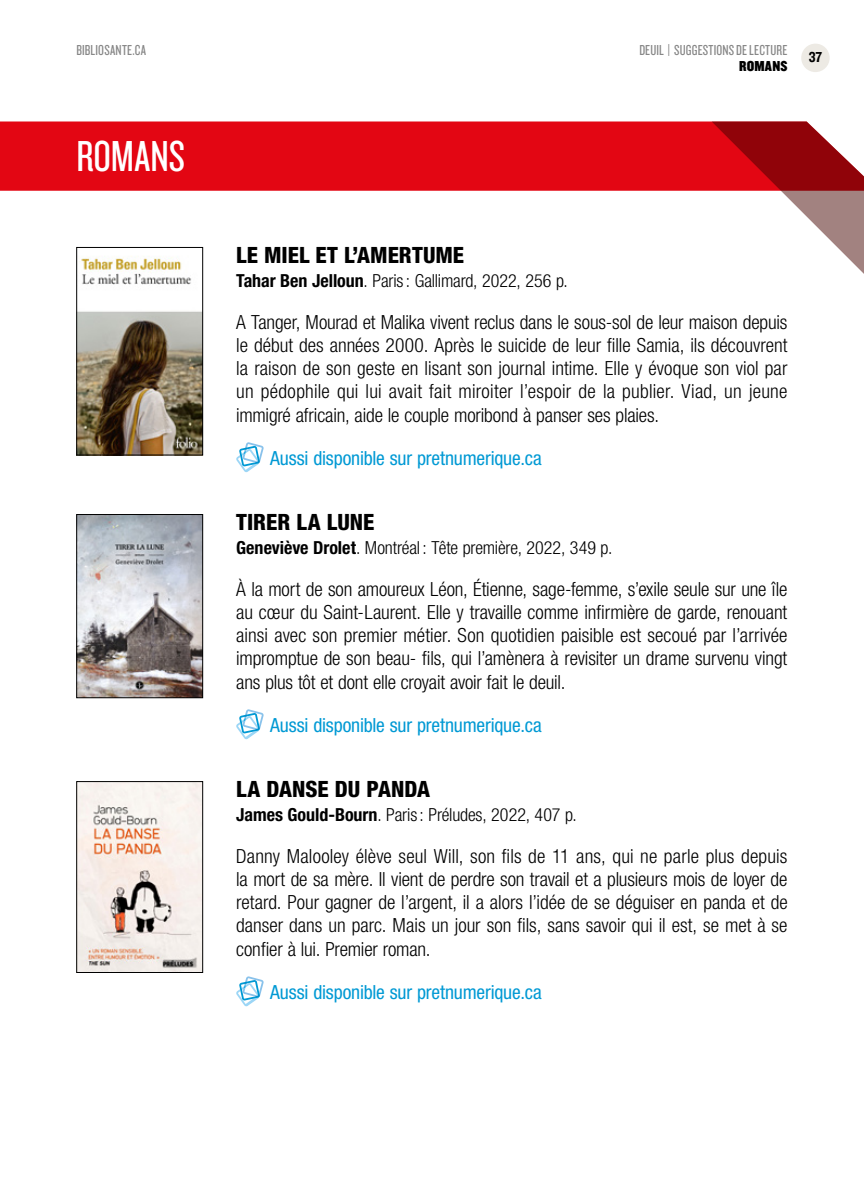
<style>
.page{position:relative;width:864px;height:1188px;background:#fff}
.page>*{position:absolute;margin:0;border:0;box-sizing:border-box;transform-origin:0 0}
.t1{font:45px "Knockout 28 Junior Feathrwt";color:#fff}
.t2{font:800 condensed 22.5px "Helvetica Neue LT Std";color:#000}
.t3{font:300 condensed 19.5px/23.2px "Helvetica Neue LT Std";letter-spacing:-.01em;color:#000;text-align:justify}
.t4{font:condensed 19.5px "Helvetica Neue LT Std";letter-spacing:-.01em;color:#0099d4}
.t5{font:300 condensed 18px "Helvetica Neue LT Std";letter-spacing:-.005em;color:#000}
.t6{font:15px "Knockout 28 Junior Feathrwt";letter-spacing:.01em;color:#878787}
.t7{font:15px "Knockout 70 Full Welterwt";letter-spacing:.01em;color:#000}
.t8{font:15px "Knockout HTF50 Welterweight";color:#000}
.s1{font-weight:700}
</style>
<div class="page">
<div style="left:801px;top:44px;width:29px;height:28px;background:#edeae4;border-radius:50%"></div>
<div style="left:0;top:122px;width:712px;height:69px;background:#e30613"></div>
<svg style="left:712px;top:121px;width:152px;height:153px"></svg>
<img style="left:78px;top:256px;width:123px;height:197px">
<div style="left:76px;top:247px;width:127px;height:208px;border:1px solid #000"></div>
<svg style="left:236px;top:442px;width:28px;height:30px"></svg>
<img style="left:78px;top:516px;width:123px;height:180px">
<div style="left:76px;top:514px;width:127px;height:184px;border:1px solid #000"></div>
<svg style="left:236px;top:709px;width:28px;height:30px"></svg>
<img style="left:78px;top:783px;width:123px;height:188px">
<div style="left:76px;top:781px;width:127px;height:192px;border:1px solid #000"></div>
<svg style="left:236px;top:976px;width:28px;height:30px"></svg>
<p class="t6" style="left:76px;top:41px;width:71px">BIBLIOSANTE.CA</p>
<h1 class="t1" style="left:76px;top:128px;width:110px">ROMANS</h1>
<p class="t6" style="left:639px;top:41px;width:150px">DEUIL | SUGGESTIONS DE LECTURE</p>
<p class="t7" style="left:739px;top:56px;width:50px">ROMANS</p>
<p class="t8" style="left:809px;top:50px;width:15px">37</p>
<p class="t2" style="left:236px;top:241px;width:229px">LE MIEL ET L’AMERTUME</p>
<p class="t5" style="left:236px;top:271px;width:333px"><span class="s1">Tahar Ben Jelloun</span>. Paris: Gallimard, 2022, 256 p.</p>
<p class="t3" style="left:236px;top:310px;width:553px">A Tanger, Mourad et Malika vivent reclus dans le sous-sol de leur maison depuis le début des années 2000. Après le suicide de leur fille Samia, ils découvrent la raison de son geste en lisant son journal intime. Elle y évoque son viol par un pédophile qui lui avait fait miroiter l’espoir de la publier. Viad, un jeune immigré africain, aide le couple moribond à panser ses plaies.</p>
<p class="t4" style="left:270px;top:446px;width:273px">Aussi disponible sur pretnumerique.ca</p>
<p class="t2" style="left:236px;top:508px;width:140px">TIRER LA LUNE</p>
<p class="t5" style="left:236px;top:538px;width:378px"><span class="s1">Geneviève Drolet</span>. Montréal : Tête première, 2022, 349 p.</p>
<p class="t3" style="left:236px;top:577px;width:553px">À la mort de son amoureux Léon, Étienne, sage-femme, s’exile seule sur une île au cœur du Saint-Laurent. Elle y travaille comme infirmière de garde, renouant ainsi avec son premier métier. Son quotidien paisible est secoué par l’arrivée impromptue de son beau- fils, qui l’amènera à revisiter un drame survenu vingt ans plus tôt et dont elle croyait avoir fait le deuil.</p>
<p class="t4" style="left:270px;top:714px;width:273px">Aussi disponible sur pretnumerique.ca</p>
<p class="t2" style="left:236px;top:776px;width:195px">LA DANSE DU PANDA</p>
<p class="t5" style="left:236px;top:805px;width:342px"><span class="s1">James Gould-Bourn</span>. Paris: Préludes, 2022, 407 p.</p>
<p class="t3" style="left:236px;top:844px;width:553px">Danny Malooley élève seul Will, son fils de 11 ans, qui ne parle plus depuis la mort de sa mère. Il vient de perdre son travail et a plusieurs mois de loyer de retard. Pour gagner de l’argent, il a alors l’idée de se déguiser en panda et de danser dans un parc. Mais un jour son fils, sans savoir qui il est, se met à se confier à lui. Premier roman.</p>
<p class="t4" style="left:270px;top:981px;width:273px">Aussi disponible sur pretnumerique.ca</p>
</div>
